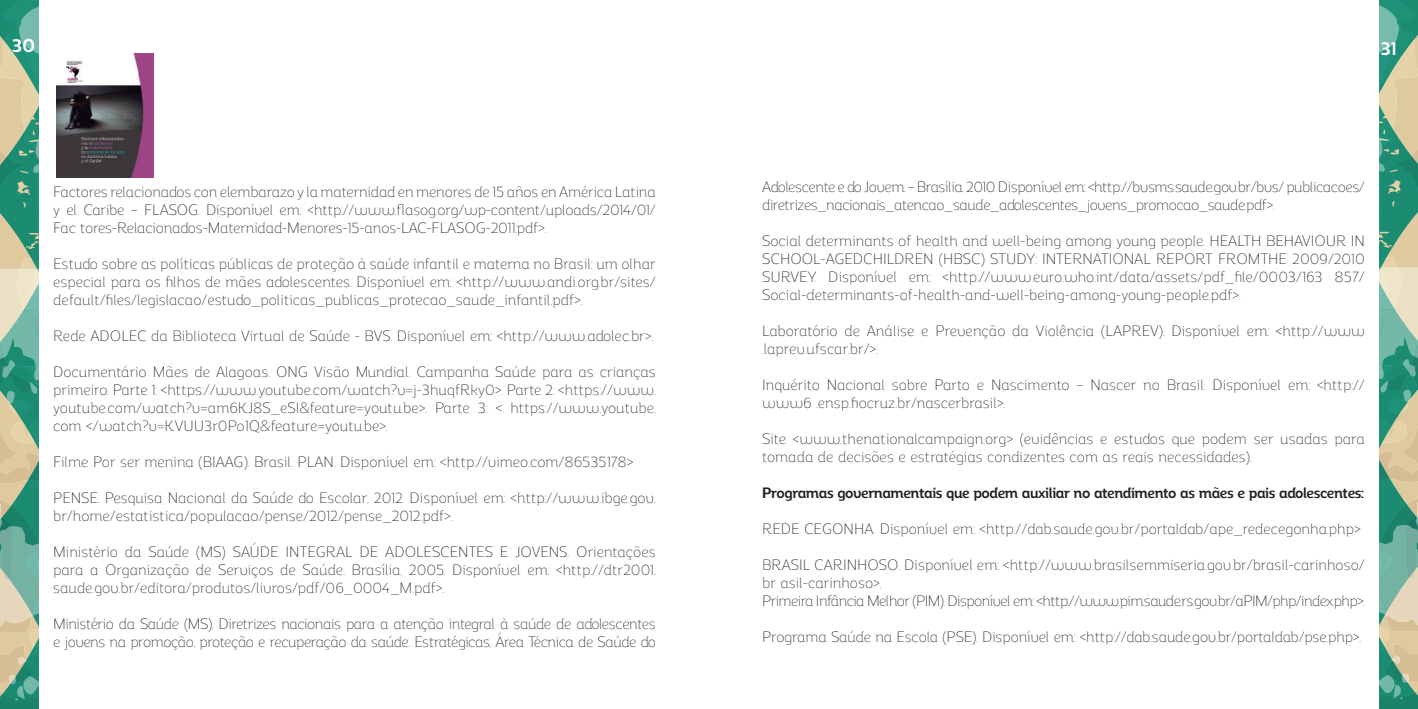
<style>
.page{position:relative;width:1418px;height:709px;background:#fff}
.page>*{position:absolute;margin:0;border:0;box-sizing:border-box;transform-origin:0 0}
.t1{font:700 18.75px "Regan Alt";color:#fff}
.t2{font:300 15px/18px "Regan Alt";color:#231f20;text-align:justify}
.t3{font:300 15px/18px "Regan Alt";letter-spacing:-.03em;color:#231f20}
.t4{font:700 15px "Regan Alt";letter-spacing:-.03em;color:#231f20}
</style>
<div class="page">
<svg style="left:0;top:0;width:39px;height:709px;background:#83b093"></svg>
<svg style="left:1379px;top:0;width:38px;height:709px;background:#7eaf92"></svg>
<img style="left:56px;top:53px;width:98px;height:125px">
<p class="t1" style="left:12px;top:31px;width:24px">30</p>
<p class="t1" style="left:1380px;top:34px;width:18px">31</p>
<p class="t2" style="left:53px;top:181px;width:604px">Factores relacionados con elembarazo y la maternidad en menores de 15 años en América Latina y el Caribe – FLASOG. Disponível em: &lt;http://www.flasog.org/wp-content/uploads/2014/01/ Fac tores-Relacionados-Maternidad-Menores-15-anos-LAC-FLASOG-2011.pdf&gt;.</p>
<p class="t2" style="left:53px;top:253px;width:604px">Estudo sobre as políticas públicas de proteção à saúde infantil e materna no Brasil: um olhar especial para os filhos de mães adolescentes. Disponível em: &lt;http://www.andi.org.br/sites/ default/files/legislacao/estudo_politicas_publicas_protecao_saude_infantil.pdf&gt;.</p>
<p class="t2" style="left:53px;top:325px;width:601px">Rede ADOLEC da Biblioteca Virtual de Saúde - BVS. Disponível em: &lt;http://www.adolec.br&gt;.</p>
<p class="t2" style="left:53px;top:361px;width:604px">Documentário Mães de Alagoas. ONG Visão Mundial. Campanha Saúde para as crianças primeiro. Parte 1: &lt;https://www.youtube.com/watch?v=j-3huqfRky0&gt;. Parte 2: &lt;https://www. youtube.com/watch?v=am6KJ8S_eSI&amp;feature=youtu.be&gt;. Parte 3: &lt; https://www.youtube. com &lt;/watch?v=KVUU3r0Po1Q&amp;feature=youtu.be&gt;.</p>
<p class="t2" style="left:53px;top:451px;width:582px">Filme Por ser menina (BIAAG). Brasil. PLAN. Disponível em: &lt;http://vimeo.com/86535178&gt;</p>
<p class="t2" style="left:53px;top:487px;width:604px">PENSE. Pesquisa Nacional da Saúde do Escolar, 2012. Disponível em: &lt;http://www.ibge.gov. br/home/estatistica/populacao/pense/2012/pense_2012.pdf&gt;.</p>
<p class="t2" style="left:53px;top:541px;width:604px">Ministério da Saúde (MS) SAÚDE INTEGRAL DE ADOLESCENTES E JOVENS. Orientações para a Organização de Serviços de Saúde. Brasília, 2005. Disponível em: &lt;http://dtr2001. saude.gov.br/editora/produtos/livros/pdf/06_0004_M.pdf&gt;.</p>
<p class="t3" style="left:53px;top:613px;width:604px">Ministério da Saúde (MS). Diretrizes nacionais para a atenção integral à saúde de adolescentes e jovens na promoção, proteção e recuperação da saúde. Estratégicas, Área Técnica de Saúde do</p>
<p class="t3" style="left:762px;top:177px;width:604px">Adolescente e do Jovem. – Brasília, 2010. Disponível em: &lt;http://bvsms.saude.gov.br/bvs/ publicacoes/ diretrizes_nacionais_atencao_saude_adolescentes_jovens_promocao_saude.pdf&gt;.</p>
<p class="t2" style="left:762px;top:231px;width:604px">Social determinants of health and well-being among young people. HEALTH BEHAVIOUR IN SCHOOL-AGEDCHILDREN (HBSC) STUDY: INTERNATIONAL REPORT FROMTHE 2009/2010<br>SURVEY. Disponível em: &lt;http://www.euro.who.int/data/assets/pdf_file/0003/163 857/ Social-determinants-of-health-and-well-being-among-young-people.pdf&gt;.</p>
<p class="t2" style="left:762px;top:321px;width:604px">Laboratório de Análise e Prevenção da Violência (LAPREV). Disponível em: &lt;http://www .laprev.ufscar.br/&gt;.</p>
<p class="t2" style="left:762px;top:375px;width:604px">Inquérito Nacional sobre Parto e Nascimento – Nascer no Brasil. Disponível em: &lt;http:// www6 .ensp.fiocruz.br/nascerbrasil&gt;.</p>
<p class="t2" style="left:762px;top:429px;width:604px">Site &lt;www.thenationalcampaign.org&gt; (evidências e estudos que podem ser usadas para tomada de decisões e estratégias condizentes com as reais necessidades).</p>
<p class="t4" style="left:762px;top:482px;width:603px">Programas governamentais que podem auxiliar no atendimento as mães e pais adolescentes:</p>
<p class="t2" style="left:762px;top:519px;width:600px">REDE CEGONHA. Disponível em: &lt;http://dab.saude.gov.br/portaldab/ape_redecegonha.php&gt;</p>
<p class="t2" style="left:762px;top:555px;width:604px;text-align:left">BRASIL CARINHOSO. Disponível em: &lt;http://www.brasilsemmiseria.gov.br/brasil-carinhoso/ br asil-carinhoso&gt;.<br>Primeira Infância Melhor (PIM). Disponível em: &lt;http://www.pim.saude.rs.gov.br/aPIM/php/index.php&gt;.</p>
<p class="t2" style="left:762px;top:627px;width:600px">Programa Saúde na Escola (PSE). Disponível em: &lt;http://dab.saude.gov.br/portaldab/pse.php&gt;.</p>
</div>
